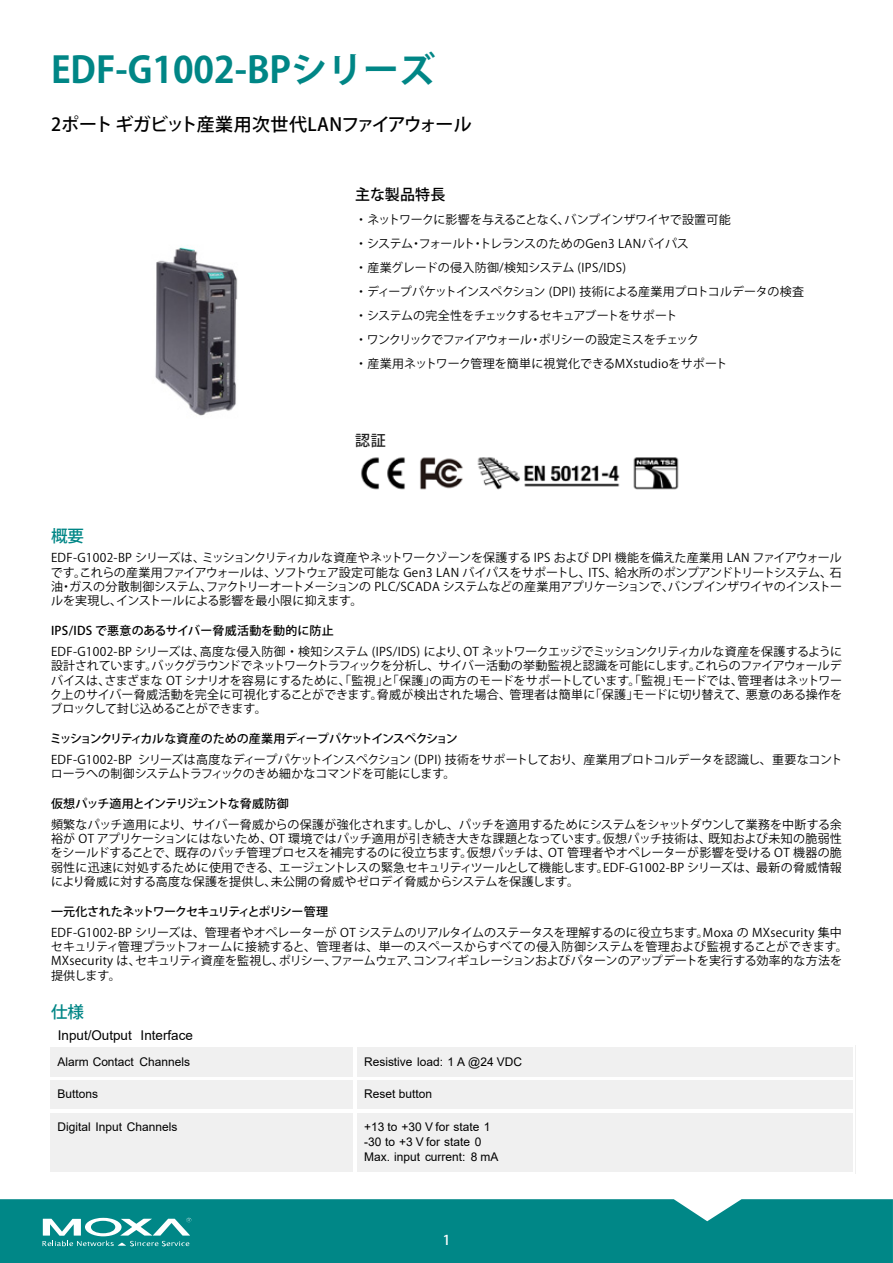
<style>
.page{position:relative;width:893px;height:1263px;background:#fff}
.page>*{position:absolute;margin:0;border:0;box-sizing:border-box;transform-origin:0 0}
.t1{font:700 36px "Koz Go Pro";color:#008686}
.t2{font:500 18px "Koz Go Pro";letter-spacing:-.035em;color:#000}
.t3{font:500 16.5px "Koz Go Pro";color:#008686}
.t4{font:500 15px "Koz Go Pro";letter-spacing:.01em;color:#000}
.t5{font:500 15px "Koz Go Pro";color:#222}
.t6{font:13.5px "Arial";color:#000}
.t7{font:500 13.5px "Koz Go Pro";color:#fff}
.t8{font:12px/14.4px "Koz Go Pro";letter-spacing:-.005em;color:#000}
.t9{font:12px/15px "Arial";color:#000}
.t10{font:500 12px "Koz Go Pro";letter-spacing:-.1em;color:#000}
.t11{font:500 12px "Koz Go Pro";letter-spacing:.015em;color:#000}
.t12{font:500 12px "Koz Go Pro";letter-spacing:-.085em;color:#000}
.t13{font:500 12px "Koz Go Pro";letter-spacing:-.065em;color:#000}
</style>
<div class="page">
<div style="left:0;top:1199px;width:893px;height:64px;background:#008787"></div>
<svg style="left:43px;top:1218px;width:148px;height:28px"></svg>
<img style="left:155px;top:247px;width:83px;height:169px">
<img style="left:361px;top:457px;width:44px;height:33px">
<img style="left:420px;top:457px;width:43px;height:33px">
<img style="left:477px;top:457px;width:143px;height:33px">
<img style="left:633px;top:457px;width:46px;height:33px">
<div style="left:49px;top:1045px;width:306px;height:33px;background:#f0f0f0"></div>
<div style="left:355px;top:1045px;width:500px;height:33px;background:#f0f0f0"></div>
<div style="left:49px;top:1078px;width:306px;height:33px;background:#f0f0f0"></div>
<div style="left:355px;top:1078px;width:500px;height:33px;background:#f0f0f0"></div>
<div style="left:49px;top:1111px;width:306px;height:63px;background:#f0f0f0"></div>
<div style="left:355px;top:1111px;width:500px;height:63px;background:#f0f0f0"></div>
<hr style="left:49px;top:1045px;width:1px;height:33px;background:#fff">
<hr style="left:50px;top:1045px;width:305px;height:2px;background:#fff">
<hr style="left:354px;top:1047px;width:1px;height:31px;background:#fff">
<hr style="left:50px;top:1077px;width:304px;height:1px;background:#fff">
<hr style="left:854px;top:1045px;width:1px;height:33px;background:#fff">
<hr style="left:355px;top:1045px;width:499px;height:2px;background:#fff">
<hr style="left:355px;top:1047px;width:2px;height:31px;background:#fff">
<hr style="left:357px;top:1077px;width:497px;height:1px;background:#fff">
<hr style="left:49px;top:1078px;width:1px;height:33px;background:#fff">
<hr style="left:354px;top:1078px;width:1px;height:33px;background:#fff">
<hr style="left:50px;top:1078px;width:304px;height:2px;background:#fff">
<hr style="left:50px;top:1110px;width:304px;height:1px;background:#fff">
<hr style="left:854px;top:1078px;width:1px;height:33px;background:#fff">
<hr style="left:355px;top:1078px;width:2px;height:33px;background:#fff">
<hr style="left:357px;top:1078px;width:497px;height:2px;background:#fff">
<hr style="left:357px;top:1110px;width:497px;height:1px;background:#fff">
<hr style="left:49px;top:1111px;width:1px;height:63px;background:#fff">
<hr style="left:50px;top:1172px;width:305px;height:2px;background:#fff">
<hr style="left:354px;top:1111px;width:1px;height:61px;background:#fff">
<hr style="left:50px;top:1111px;width:304px;height:1px;background:#fff">
<hr style="left:854px;top:1111px;width:1px;height:63px;background:#fff">
<hr style="left:355px;top:1172px;width:499px;height:2px;background:#fff">
<hr style="left:355px;top:1111px;width:2px;height:61px;background:#fff">
<hr style="left:357px;top:1111px;width:497px;height:1px;background:#fff">
<h1 class="t1" style="left:51px;top:46px;width:386px">EDF-G1002-BPシリーズ</h1>
<h2 class="t2" style="left:51px;top:112px;width:422px">2ポート ギガビット産業用次世代LANファイアウォール</h2>
<p class="t4" style="left:355px;top:185px;width:92px">主な製品特長</p>
<p class="t8" style="left:355px;top:208px;width:451px;line-height:24px">・ ネットワークに影響を与えることなく、バンプインザワイヤで設置可能<br>・ システム・フォールト・トレランスのためのGen3 LANバイパス<br>・ 産業グレードの侵入防御/検知システム (IPS/IDS)<br>・ ディープパケットインスペクション (DPI) 技術による産業用プロトコルデータの検査・ システムの完全性をチェックするセキュアブートをサポート<br>・ ワンクリックでファイアウォール・ポリシーの設定ミスをチェック<br>・ 産業用ネットワーク管理を簡単に視覚化できるMXstudioをサポート</p>
<p class="t5" style="left:355px;top:431px;width:32px">認証</p>
<h3 class="t3" style="left:51px;top:525px;width:34px">概要</h3>
<p class="t8" style="left:51px;top:551px;width:793px;text-align:justify">EDF-G1002-BP シリーズは、ミッションクリティカルな資産やネットワークゾーンを保護する IPS および DPI 機能を備えた産業用 LAN ファイアウォールです。これらの産業用ファイアウォールは、ソフトウェア設定可能な Gen3 LAN バイパスをサポートし、ITS、給水所のポンプアンドトリートシステム、石油・ガスの分散制御システム、ファクトリーオートメーションの PLC/SCADA システムなどの産業用アプリケーションで、バンプインザワイヤのインストールを実現し、インストールによる影響を最小限に抑えます。</p>
<p class="t11" style="left:51px;top:623px;width:284px">IPS/IDS で悪意のあるサイバー脅威活動を動的に防止</p>
<p class="t8" style="left:50px;top:644px;width:793px;text-align:justify">EDF-G1002-BP シリーズは、高度な侵入防御・検知システム (IPS/IDS) により、OT ネットワークエッジでミッションクリティカルな資産を保護するように設計されています。バックグラウンドでネットワークトラフィックを分析し、サイバー活動の挙動監視と認識を可能にします。これらのファイアウォールデバイスは、さまざまな OT シナリオを容易にするために、「監視」と「保護」の両方のモードをサポートしています。「監視」モードでは、管理者はネットワーク上のサイバー脅威活動を完全に可視化することができます。脅威が検出された場合、管理者は簡単に「保護」モードに切り替えて、悪意のある操作をブロックして封じ込めることができます。</p>
<p class="t10" style="left:50px;top:731px;width:410px">ミッションクリティカルな資産のための産業用ディープパケットインスペクション</p>
<p class="t8" style="left:51px;top:752px;width:793px">EDF-G1002-BP シリーズは高度なディープパケットインスペクション (DPI) 技術をサポートしており、産業用プロトコルデータを認識し、重要なコントローラへの制御システムトラフィックのきめ細かなコマンドを可能にします。</p>
<p class="t13" style="left:51px;top:796px;width:239px">仮想パッチ適用とインテリジェントな脅威防御</p>
<p class="t8" style="left:51px;top:817px;width:793px;text-align:justify">頻繁なパッチ適用により、サイバー脅威からの保護が強化されます。しかし、パッチを適用するためにシステムをシャットダウンして業務を中断する余裕が OT アプリケーションにはないため、OT 環境ではパッチ適用が引き続き大きな課題となっています。仮想パッチ技術は、既知および未知の脆弱性をシールドすることで、既存のパッチ管理プロセスを補完するのに役立ちます。仮想パッチは、OT 管理者やオペレーターが影響を受ける OT 機器の脆弱性に迅速に対処するために使用できる、エージェントレスの緊急セキュリティツールとして機能します。EDF-G1002-BP シリーズは、最新の脅威情報により脅威に対する高度な保護を提供し、未公開の脅威やゼロデイ脅威からシステムを保護します。</p>
<p class="t12" style="left:51px;top:904px;width:278px">一元化されたネットワークセキュリティとポリシー管理</p>
<p class="t8" style="left:51px;top:925px;width:798px">EDF-G1002-BP シリーズは、管理者やオペレーターが OT システムのリアルタイムのステータスを理解するのに役立ちます。Moxa の MXsecurity 集中セキュリティ管理プラットフォームに接続すると、管理者は、単一のスペースからすべての侵入防御システムを管理および監視することができます。MXsecurity は、セキュリティ資産を監視し、ポリシー、ファームウェア、コンフィギュレーションおよびパターンのアップデートを実行する効率的な方法を提供します。</p>
<h3 class="t3" style="left:51px;top:1001px;width:34px">仕様</h3>
<p class="t6" style="left:58px;top:1026px;width:137px">Input/Output Interface</p>
<p class="t9" style="left:58px;top:1054px;width:134px">Alarm Contact Channels</p>
<p class="t9" style="left:364px;top:1054px;width:159px">Resistive load: 1 A @24 VDC</p>
<p class="t9" style="left:58px;top:1086px;width:42px">Buttons</p>
<p class="t9" style="left:364px;top:1086px;width:70px">Reset button</p>
<p class="t9" style="left:58px;top:1119px;width:121px">Digital Input Channels</p>
<p class="t9" style="left:364px;top:1119px;width:136px">+13 to +30 V for state 1 -30 to +3 V for state 0<br>Max. input current: 8 mA</p>
<p class="t7" style="left:443px;top:1231px;width:9px">1</p>
</div>
